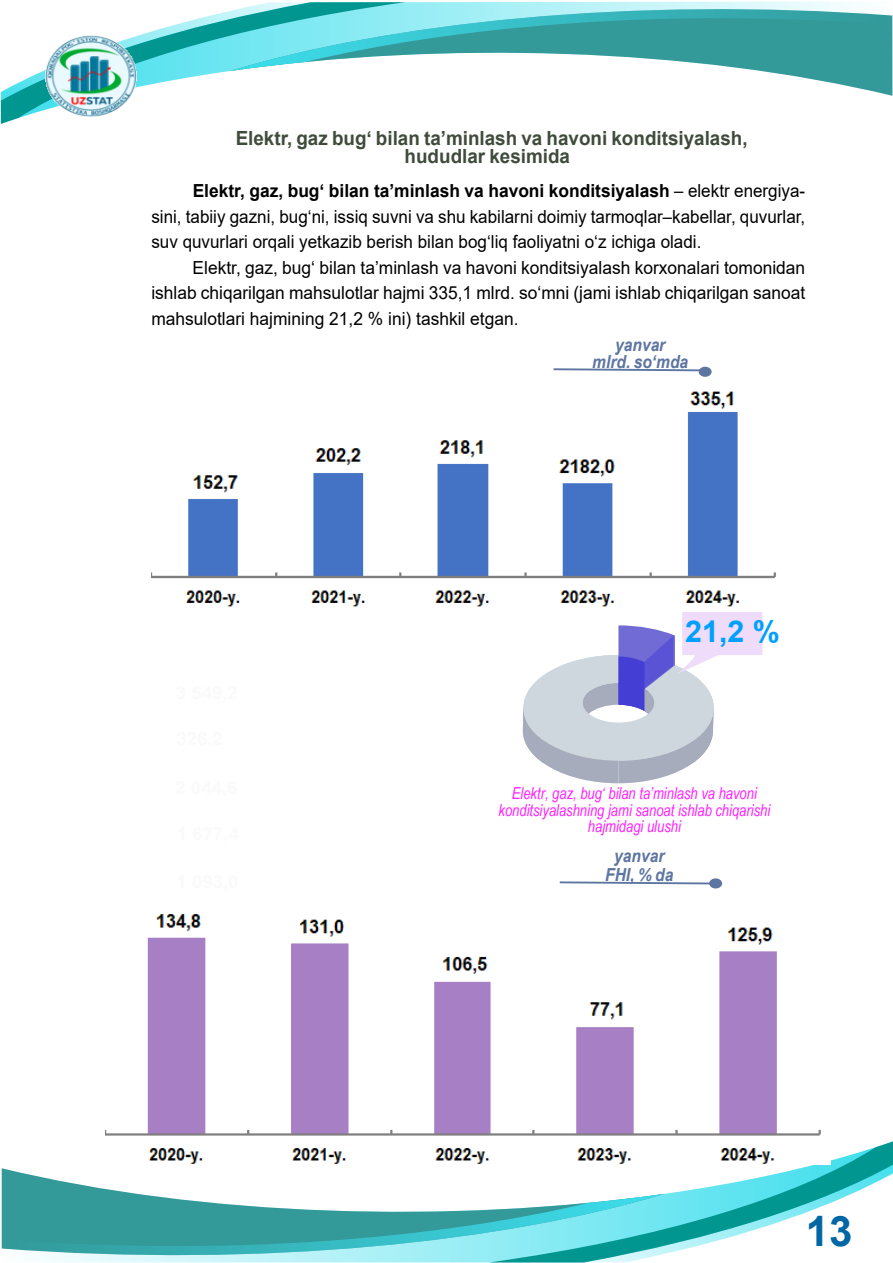
<style>
.page{position:relative;width:893px;height:1263px;background:#fff}
.page>*{position:absolute;margin:0;border:0;box-sizing:border-box;transform-origin:0 0}
.t1{font:700 42px "Arial";color:#0067a4}
.t2{font:700 30px "Arial";color:#00a0ff}
.t3{font:700 19.5px/18px "Arial";color:#3f4c3b;text-align:center}
.t4{font:18px/25.5px "Arial";color:#000;text-align:justify;scale:.93 1}
.t5{font:18px/25.5px "Arial";color:#000;text-align:justify}
.t6{font:italic 700 18px/17.5px "Arial Narrow";color:#5d75a1;text-align:center;scale:1.05 1}
.t7{font:italic 16.5px/16.5px "Arial Narrow";color:#ff1fff;text-align:center;scale:.96 1}
.s1{font-weight:700}
</style>
<div class="page">
<svg style="left:553px;top:368px;width:148px;height:3px"></svg>
<div style="left:699px;top:367px;width:13px;height:10px;background:#5d75a1;border-radius:50%"></div>
<svg style="left:560px;top:881px;width:149px;height:3px"></svg>
<div style="left:709px;top:878px;width:13px;height:10px;background:#5d75a1;border-radius:50%"></div>
<svg style="left:523px;top:612px;width:239px;height:171px"></svg>
<svg style="left:664px;top:1141px;width:229px;height:113px"></svg>
<svg style="left:2px;top:1168px;width:662px;height:26px"></svg>
<svg style="left:2px;top:1194px;width:662px;height:69px"></svg>
<svg style="left:1px;top:112px;width:36px;height:12px"></svg>
<svg style="left:1px;top:2px;width:891px;height:110px"></svg>
<img style="left:43px;top:29px;width:96px;height:88px">
<img style="left:151px;top:391px;width:625px;height:216px">
<img style="left:105px;top:914px;width:725px;height:250px">
<p class="t3" style="left:236px;top:129px;width:513px">Elektr, gaz bug‘ bilan ta’minlash va havoni konditsiyalash, hududlar kesimida</p>
<p class="t4" style="left:151px;top:178px;width:705px;text-indent:41px"><span class="s1">Elektr, gaz, bug‘ bilan ta’minlash va havoni konditsiyalash</span> – elektr energiya&shy;sini, tabiiy gazni, bugʻni, issiq suvni va shu kabilarni doimiy tarmoqlar–kabellar, quvurlar, suv quvurlari orqali yetkazib berish bilan bogʻliq faoliyatni oʻz ichiga oladi.</p>
<p class="t5" style="left:151px;top:255px;width:655px;text-indent:41px">Elektr, gaz, bug‘ bilan ta’minlash va havoni konditsiyalash korxonalari tomonidan ishlab chiqarilgan mahsulotlar hajmi 335,1 mlrd. so‘mni (jami ishlab chiqarilgan sanoat mahsulotlari hajmining 21,2 % ini) tashkil etgan.</p>
<p class="t6" style="left:592px;top:335px;width:93px">yanvar<br>mlrd. so‘mda</p>
<h2 class="t2" style="left:685px;top:610px;width:96px">21,2 %</h2>
<p class="t7" style="left:499px;top:785px;width:284px">Elektr, gaz, bug‘ bilan ta’minlash va havoni konditsiyalashning jami sanoat ishlab chiqarishi hajmidagi ulushi</p>
<p class="t6" style="left:605px;top:846px;width:67px;line-height:18.1px">yanvar<br>FHI, % da</p>
<h1 class="t1" style="left:806px;top:1201px;width:48px">13</h1>
</div>
